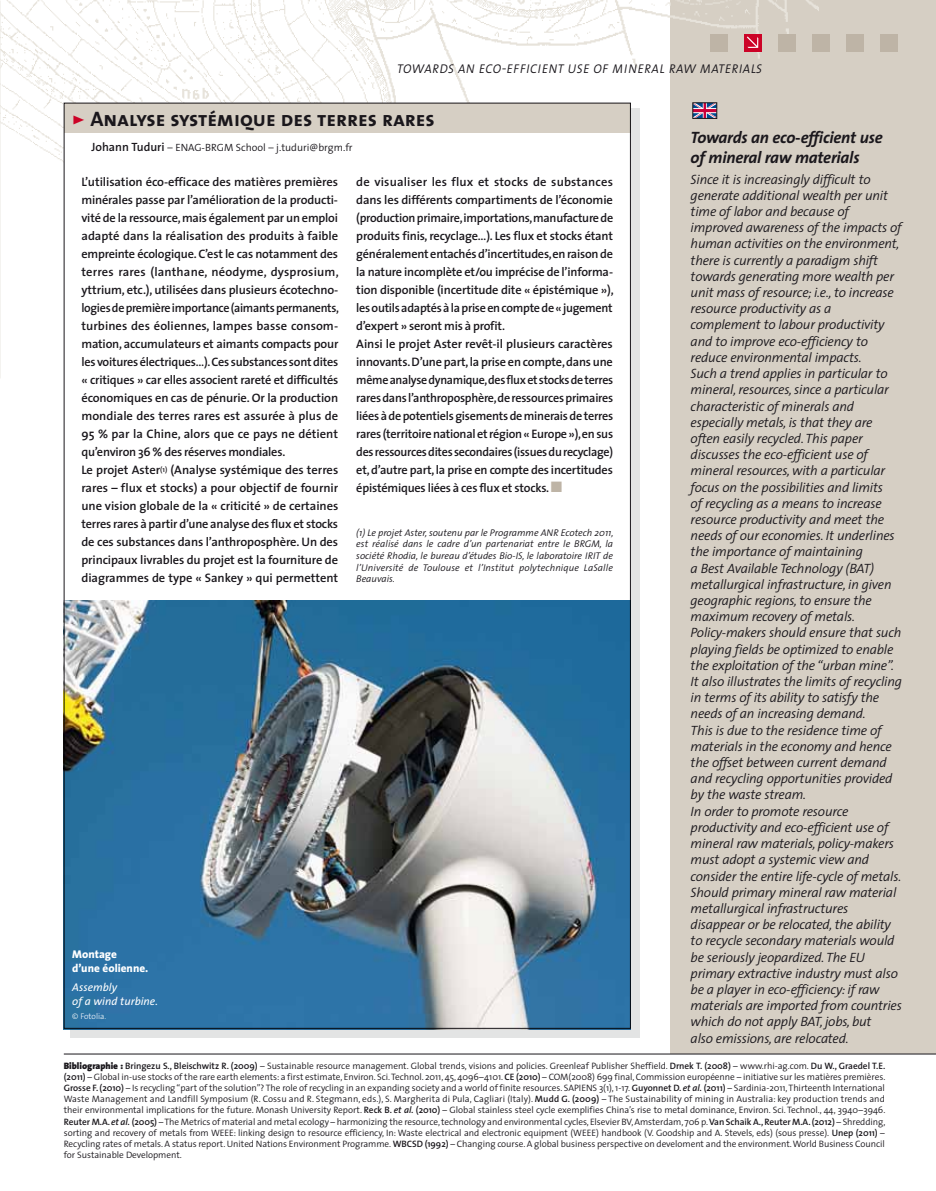
<style>
.page{position:relative;width:936px;height:1191px;background:#fff}
.page>*{position:absolute;margin:0;border:0;box-sizing:border-box;transform-origin:0 0}
.t1{font:21px "The Sans Bold Caps";color:#1a171c}
.t2{font:italic 16.5px "The Sans Light Caps";color:#1a171c;scale:.9 1}
.t3{font:italic 700 16.5px/19.8px "The Sans";letter-spacing:-.015em;color:#1a171c}
.t4{font:italic 300 13.5px/16.2px "The Sans";letter-spacing:-.015em;color:#1a171c}
.t5{font:600 12.3px/18px "The Sans";letter-spacing:-.015em;color:#1a171c}
.t6{font:italic 11.25px/14.2px "The Sans";color:#fff}
.t7{font:800 11.25px/14.2px "The Sans";color:#fff}
.t8{font:300 10.5px "The Sans";color:#1a171c}
.t9{font:italic 300 9.75px/11.7px "The Sans";letter-spacing:.01em;color:#1a171c;text-align:justify}
.t10{font:300 9.3px/11.1px "The Sans";letter-spacing:-.005em;color:#1a171c;text-align:justify}
.t11{font:300 8.25px "The Sans";color:#fff}
.s1{color:#cc0327}
.s2{font-weight:600;font-size:12px}
.s3{color:#beb4a6}
.s4{font-weight:900}
.s5{font-weight:600}
.s6{font-weight:600;font-style:italic}
</style>
<div class="page">
<div style="left:670px;top:0;width:265px;height:1053px;background:#d6cfc4"></div>
<img style="left:0;top:0;width:818px;height:262px">
<div style="left:778px;top:34px;width:17px;height:17px;background:#beb4a6"></div>
<div style="left:710px;top:34px;width:17px;height:17px;background:#beb4a6"></div>
<svg style="left:742px;top:32px;width:21px;height:21px"></svg>
<div style="left:812px;top:34px;width:17px;height:17px;background:#beb4a6"></div>
<div style="left:846px;top:34px;width:17px;height:17px;background:#beb4a6"></div>
<div style="left:880px;top:34px;width:17px;height:17px;background:#beb4a6"></div>
<svg style="left:694px;top:105px;width:20px;height:11px"></svg>
<svg style="left:70px;top:108px;width:569px;height:929px;background:#b0b3b7"></svg>
<div style="left:64px;top:103px;width:566px;height:925px;background:#fff"></div>
<div style="left:64px;top:103px;width:566px;height:30px;background:#d6cfc4"></div>
<hr style="left:64px;top:1053px;width:871px;height:1px;background:#1a171c">
<img style="left:64px;top:600px;width:566px;height:429px">
<h2 class="t2" style="left:397px;top:53px;width:407px">towards an eco-efficient use of mineral raw materials</h2>
<h1 class="t1" style="left:72px;top:101px;width:364px"><span class="s1">&gt;</span> Analyse systémique des terres rares</h1>
<p class="t8" style="left:91px;top:139px;width:263px"><span class="s2">Johann Tuduri</span> – ENAG-BRGM School – j.tuduri@brgm.fr</p>
<p class="t5" style="left:81px;top:173px;width:259px">L’utilisation éco-efficace des matières premières minérales passe par l’amélioration de la producti&shy;vité de la ressource, mais également par un emploi adapté dans la réalisation des produits à faible empreinte écologique. C’est le cas notamment des terres rares (lanthane, néodyme, dysprosium, yttrium, etc.), utilisées dans plusieurs écotechno&shy;logies de première importance (aimants permanents, turbines des éoliennes, lampes basse consom&shy;mation, accumulateurs et aimants compacts pour les voitures électriques…). Ces substances sont dites « critiques » car elles associent rareté et difficultés économiques en cas de pénurie. Or la production mondiale des terres rares est assurée à plus de 95 % par la Chine, alors que ce pays ne détient qu’environ 36 % des réserves mondiales.<br>Le projet Aster<sup>(1)</sup> (Analyse systémique des terres rares – flux et stocks) a pour objectif de fournir une vision globale de la « criticité » de certaines terres rares à partir d’une analyse des flux et stocks de ces substances dans l’anthroposphère. Un des principaux livrables du projet est la fourniture de diagrammes de type « Sankey » qui permettent</p>
<p class="t5" style="left:356px;top:173px;width:259px">de visualiser les flux et stocks de substances dans les différents compartiments de l’économie (production primaire, importations, manufacture de produits finis, recyclage…). Les flux et stocks étant généralement entachés d’incertitudes, en raison de la nature incomplète et/ou imprécise de l’informa&shy;tion disponible (incertitude dite « épistémique »), les outils adaptés à la prise en compte de « jugement d’expert » seront mis à profit.<br>Ainsi le projet Aster revêt-il plusieurs caractères innovants. D’une part, la prise en compte, dans une même analyse dynamique, des flux et stocks de terres rares dans l’anthroposphère, de ressources primaires liées à de potentiels gisements de minerais de terres rares (territoire national et région « Europe »), en sus des ressources dites secondaires (issues du recyclage) et, d’autre part, la prise en compte des incertitudes épistémiques liées à ces flux et stocks. <span class="s3">■</span></p>
<p class="t9" style="left:356px;top:526px;width:259px">(1) Le projet Aster, soutenu par le Programme ANR Ecotech 2011, est réalisé dans le cadre d’un partenariat entre le BRGM, la société Rhodia, le bureau d’études Bio-IS, le laboratoire IRIT de l’Université de Toulouse et l’Institut polytechnique LaSalle Beauvais.</p>
<p class="t7" style="left:72px;top:946px;width:78px">Montage<br>d’une éolienne.</p>
<p class="t6" style="left:72px;top:979px;width:87px">Assembly<br>of a wind turbine.</p>
<p class="t11" style="left:72px;top:1009px;width:35px">© Fotolia.</p>
<h2 class="t3" style="left:690px;top:127px;width:194px">Towards an eco-efficient use of mineral raw materials</h2>
<p class="t4" style="left:690px;top:170px;width:213px">Since it is increasingly difficult to generate additional wealth per unit time of labor and because of improved awareness of the impacts of human activities on the environment, there is currently a paradigm shift towards generating more wealth per unit mass of resource; i.e., to increase resource productivity as a complement to labour productivity and to improve eco-efficiency to reduce environmental impacts.<br>Such a trend applies in particular to mineral, resources, since a particular characteristic of minerals and especially metals, is that they are often easily recycled. This paper discusses the eco-efficient use of mineral resources, with a particular focus on the possibilities and limits<br>of recycling as a means to increase resource productivity and meet the needs of our economies. It underlines the importance of maintaining<br>a Best Available Technology (BAT) metallurgical infrastructure, in given geographic regions, to ensure the maximum recovery of metals.<br>Policy-makers should ensure that such playing fields be optimized to enable the exploitation of the “urban mine”.<br>It also illustrates the limits of recycling in terms of its ability to satisfy the needs of an increasing demand.<br>This is due to the residence time of materials in the economy and hence the offset between current demand and recycling opportunities provided by the waste stream.<br>In order to promote resource productivity and eco-efficient use of mineral raw materials, policy-makers must adopt a systemic view and consider the entire life-cycle of metals.<br>Should primary mineral raw material metallurgical infrastructures disappear or be relocated, the ability to recycle secondary materials would be seriously jeopardized. The EU primary extractive industry must also be a player in eco-efficiency: if raw materials are imported from countries which do not apply BAT, jobs, but<br>also emissions, are relocated.</p>
<p class="t10" style="left:64px;top:1059px;width:823px"><span class="s4">Bibliographie :</span> <span class="s5">Bringezu S., Bleischwitz R. (2009)</span> – Sustainable resource management. Global trends, visions and policies. Greenleaf Publisher Sheffield. <span class="s5">Drnek T. (2008)</span> – www.rhi-ag.com. <span class="s5">Du W., Graedel T.E. (2011)</span> – Global in-use stocks of the rare earth elements: a first estimate, Environ. Sci. Technol. 2011, 45, 4096–4101. <span class="s5">CE (2010)</span> – COM(2008) 699 final, Commission européenne – initiative sur les matières premières.<br><span class="s5">Grosse F. (2010)</span> – Is recycling “part of the solution”? The role of recycling in an expanding society and a world of finite resources. SAPIENS 3(1), 1-17. <span class="s5">Guyonnet D.</span> <span class="s6">et al.</span> <span class="s5">(2011)</span> – Sardinia-2011, Thirteenth International Waste Management and Landfill Symposium (R. Cossu and R. Stegmann, eds.), S. Margherita di Pula, Cagliari (Italy). <span class="s5">Mudd G. (2009)</span> – The Sustainability of mining in Australia: key production trends and their environmental implications for the future. Monash University Report. <span class="s5">Reck B.</span> <span class="s6">et al.</span> <span class="s5">(2010)</span> – Global stainless steel cycle exemplifies China’s rise to metal dominance, Environ. Sci. Technol., 44, 3940–3946.<br><span class="s5">Reuter M.A.</span> <span class="s6">et al.</span> <span class="s5">(2005)</span> – The Metrics of material and metal ecology – harmonizing the resource, technology and environmental cycles, Elsevier BV, Amsterdam, 706 p. <span class="s5">Van Schaik A., Reuter M.A. (2012)</span> – Shredding, sorting and recovery of metals from WEEE: linking design to resource efficiency, In: Waste electrical and electronic equipment (WEEE) handbook (V. Goodship and A. Stevels, eds) (sous presse). <span class="s5">Unep (2011)</span> – Recycling rates of metals. A status report. United Nations Environment Programme. <span class="s5">WBCSD (1992)</span> – Changing course. A global business perspective on develoment and the environment. World Business Council for Sustainable Development.</p>
</div>
